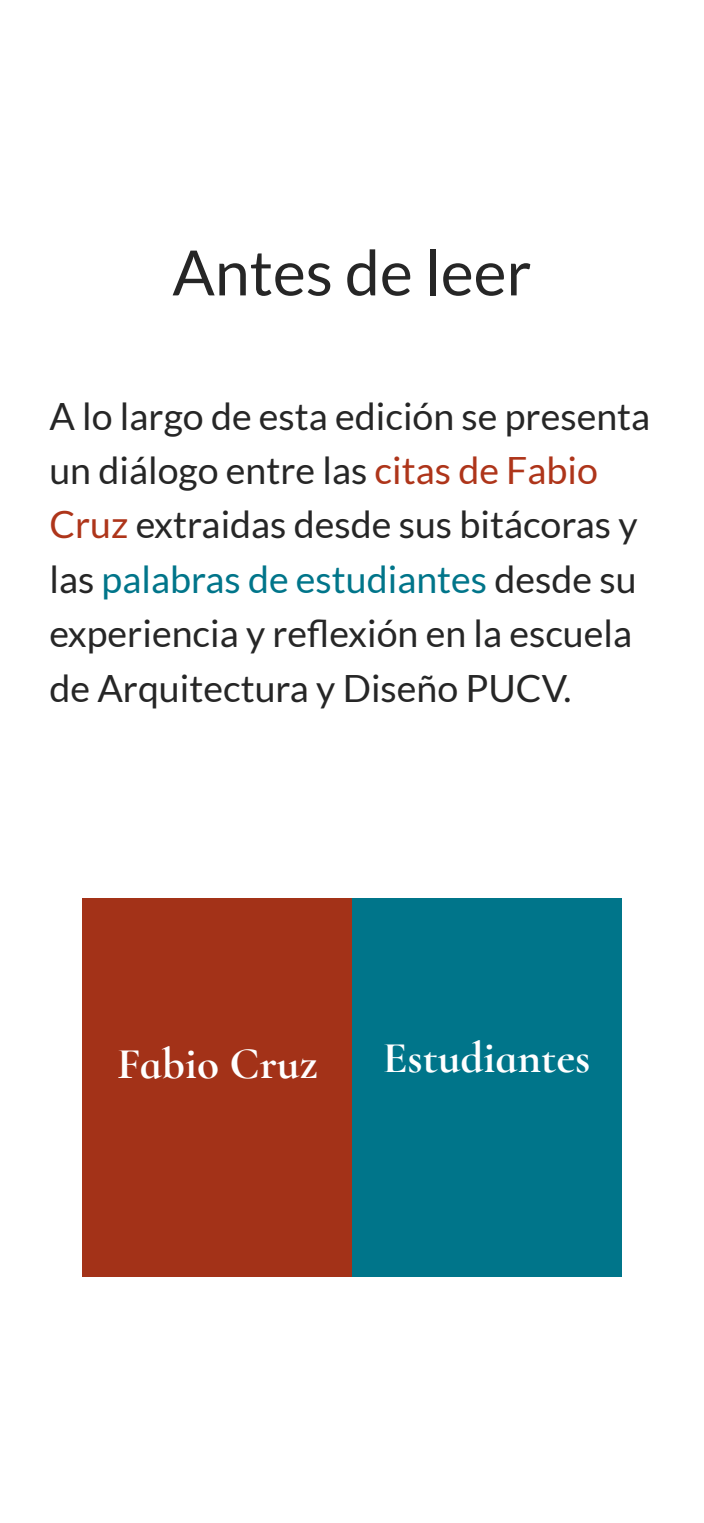
<style>
.page{position:relative;width:704px;height:1523px;background:#fff}
.page>*{position:absolute;margin:0;border:0;box-sizing:border-box;transform-origin:0 0}
.t1{font:62.5px "Lato";color:#262626}
.t2{font:700 45px "Cormorant Infant";color:#fff}
.t3{font:37.5px/54.4px "Lato";color:#262626}
.s1{color:#ae351a}
.s2{color:#00758a}
</style>
<div class="page">
<div style="left:83px;top:898px;width:269px;height:378px;background:#a33218"></div>
<div style="left:352px;top:898px;width:268px;height:378px;background:#00758a"></div>
<h1 class="t1" style="left:172px;top:238px;width:360px">Antes de leer</h1>
<p class="t3" style="left:49px;top:389px;width:602px">A lo largo de esta edición se presenta un diálogo entre las <span class="s1">citas de Fabio Cruz</span> extraidas desde sus bitácoras y las <span class="s2">palabras de estudiantes</span> desde su experiencia y reflexión en la escuela de Arquitectura y Diseño PUCV.</p>
<p class="t2" style="left:117px;top:1035px;width:202px">Fabio Cruz</p>
<p class="t2" style="left:382px;top:1030px;width:209px">Estudiantes</p>
</div>
